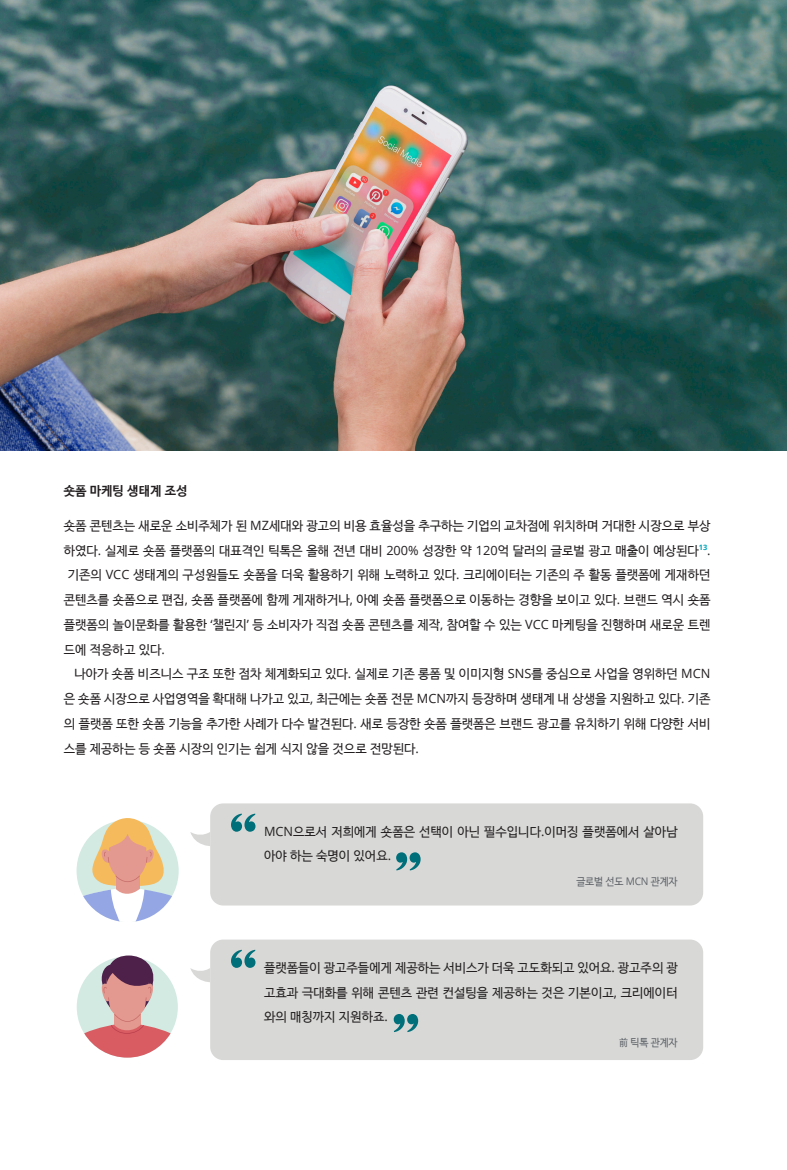
<style>
.page{position:relative;width:787px;height:1170px;background:#fff}
.page>*{position:absolute;margin:0;border:0;box-sizing:border-box;transform-origin:0 0}
.t1{font:12.75px/24.8px "Nanum Barun Gothic";color:#231f20;text-align:justify}
.t2{font:700 12.75px "Nanum Barun Gothic";color:#231f20}
.t3{font:10.5px "Nanum Barun Gothic";letter-spacing:-.02em;color:#5f6369}
.s1{font-family:"Open Sans"}
</style>
<div class="page">
<div style="left:77px;top:956px;width:101px;height:101px;background:#d2eae2;border-radius:50%"></div>
<svg style="left:84px;top:955px;width:87px;height:102px"></svg>
<div style="left:77px;top:819px;width:102px;height:102px;background:#d2eae2;border-radius:50%"></div>
<svg style="left:83px;top:818px;width:89px;height:104px"></svg>
<div style="left:210px;top:803px;width:493px;height:102px;background:#d8d9d7;border-radius:13px"></div>
<svg style="left:190px;top:832px;width:20px;height:14px"></svg>
<div style="left:210px;top:939px;width:493px;height:120px;background:#d8d9d7;border-radius:13px"></div>
<svg style="left:190px;top:968px;width:20px;height:14px"></svg>
<svg style="left:231px;top:813px;width:24px;height:18px"></svg>
<svg style="left:231px;top:949px;width:24px;height:18px"></svg>
<svg style="left:396px;top:852px;width:24px;height:18px"></svg>
<svg style="left:394px;top:1014px;width:24px;height:17px"></svg>
<img style="left:0;top:0;width:787px;height:451px">
<p class="t2" style="left:64px;top:484px;width:125px">숏폼 마케팅 생태계 조성</p>
<p class="t1" style="left:64px;top:514px;width:648px">숏폼 콘텐츠는 새로운 소비주체가 된 <span class="s1">MZ</span>세대와 광고의 비용 효율성을 추구하는 기업의 교차점에 위치하며 거대한 시장으로 부상</p>
<p class="t1" style="left:64px;top:538px;width:648px">하였다<span class="s1">.</span> 실제로 숏폼 플랫폼의 대표격인 틱톡은 올해 전년 대비 <span class="s1">200%</span> 성장한 약 <span class="s1">120</span>억 달러의 글로벌 광고 매출이 예상된다<sup>13</sup><span class="s1">.</span></p>
<p class="t1" style="left:68px;top:563px;width:644px">기존의 <span class="s1">VCC</span> 생태계의 구성원들도 숏폼을 더욱 활용하기 위해 노력하고 있다<span class="s1">.</span> 크리에이터는 기존의 주 활동 플랫폼에 게재하던</p>
<p class="t1" style="left:64px;top:588px;width:648px">콘텐츠를 숏폼으로 편집<span class="s1">,</span> 숏폼 플랫폼에 함께 게재하거나<span class="s1">,</span> 아예 숏폼 플랫폼으로 이동하는 경향을 보이고 있다<span class="s1">.</span> 브랜드 역시 숏폼</p>
<p class="t1" style="left:64px;top:613px;width:648px">플랫폼의 놀이문화를 활용한 <span class="s1">‘</span>챌린지<span class="s1">’</span> 등 소비자가 직접 숏폼 콘텐츠를 제작<span class="s1">,</span> 참여할 수 있는 <span class="s1">VCC</span> 마케팅을 진행하며 새로운 트렌</p>
<p class="t1" style="left:64px;top:637px;width:102px">드에 적응하고 있다<span class="s1">.</span></p>
<p class="t1" style="left:64px;top:662px;width:648px;text-indent:11px">나아가 숏폼 비즈니스 구조 또한 점차 체계화되고 있다<span class="s1">.</span> 실제로 기존 롱폼 및 이미지형 <span class="s1">SNS</span>를 중심으로 사업을 영위하던 <span class="s1">MCN </span>은 숏폼 시장으로 사업영역을 확대해 나가고 있고<span class="s1">,</span> 최근에는 숏폼 전문 <span class="s1">MCN</span>까지 등장하며 생태계 내 상생을 지원하고 있다<span class="s1">.</span> 기존 의 플랫폼 또한 숏폼 기능을 추가한 사례가 다수 발견된다<span class="s1">.</span> 새로 등장한 숏폼 플랫폼은 브랜드 광고를 유치하기 위해 다양한 서비 스를 제공하는 등 숏폼 시장의 인기는 쉽게 식지 않을 것으로 전망된다<span class="s1">.</span></p>
<p class="t1" style="left:264px;top:819px;width:415px"><span class="s1">MCN</span>으로서 저희에게 숏폼은 선택이 아닌 필수입니다<span class="s1">.</span>이머징 플랫폼에서 살아남 아야 하는 숙명이 있어요<span class="s1">.</span></p>
<p class="t3" style="left:576px;top:876px;width:103px">글로벌 선도 <span class="s1">MCN</span> 관계자</p>
<p class="t1" style="left:264px;top:955px;width:415px">플랫폼들이 광고주들에게 제공하는 서비스가 더욱 고도화되고 있어요<span class="s1">.</span> 광고주의 광 고효과 극대화를 위해 콘텐츠 관련 컨설팅을 제공하는 것은 기본이고<span class="s1">,</span> 크리에이터 와의 매칭까지 지원하죠<span class="s1">.</span></p>
<p class="t3" style="left:619px;top:1037px;width:60px">前 틱톡 관계자</p>
</div>
